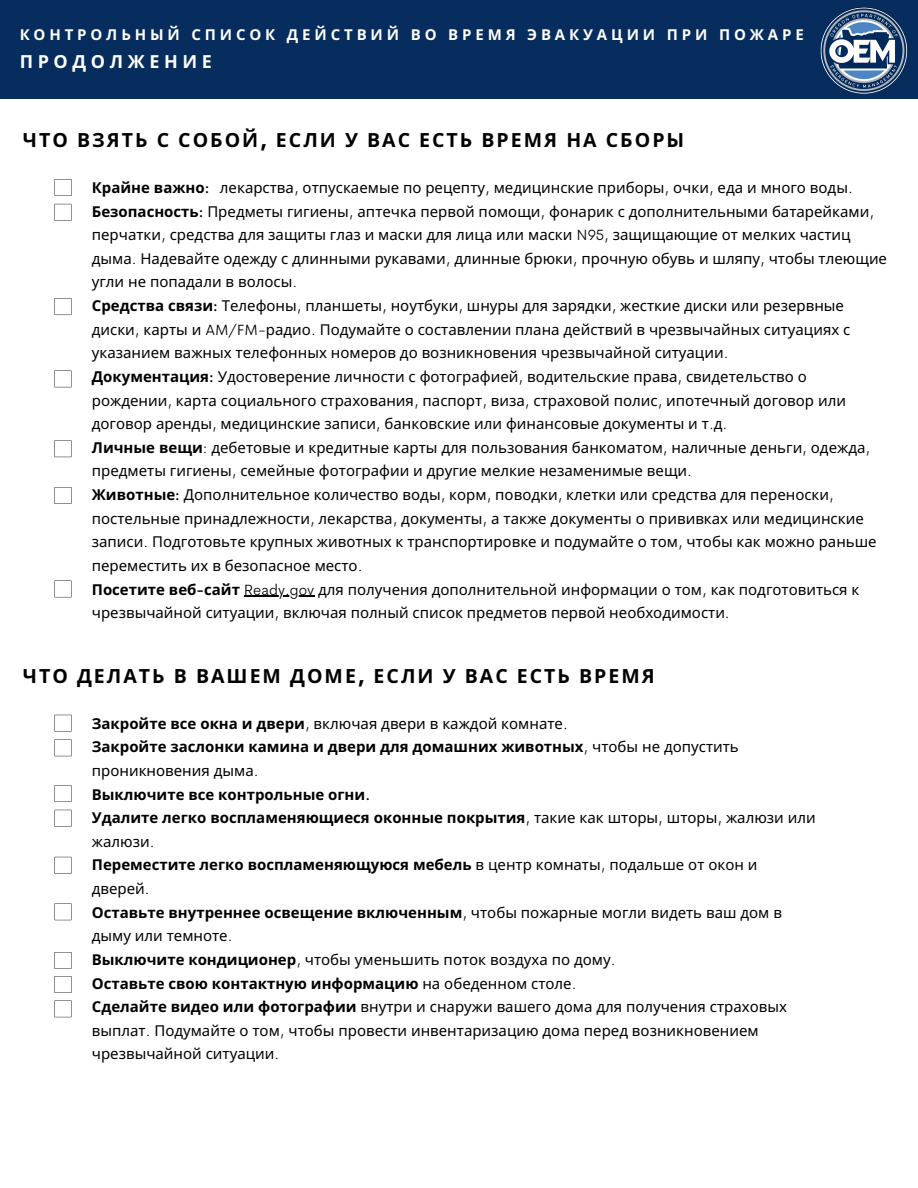
<style>
.page{position:relative;width:918px;height:1188px;background:#fff}
.page>*{position:absolute;margin:0;border:0;box-sizing:border-box;transform-origin:0 0}
.t1{font:700 19.5px "Noto Sans";letter-spacing:.105em;color:#000}
.t2{font:700 18px "Noto Sans";letter-spacing:.255em;color:#fff}
.t3{font:15px/23.7px "Noto Sans";color:#000}
.t4{font:700 15px "Noto Sans";letter-spacing:.255em;color:#fff}
.s1{font-family:"Cerebri Sans";font-weight:800}
.s2{font-weight:700}
.s3{font-family:"Cerebri Sans";font-weight:500}
.s4{font-family:"Cerebri Sans";font-weight:300}
</style>
<div class="page">
<div style="left:0;top:0;width:918px;height:99px;background:#072d5e"></div>
<svg style="left:55px;top:179px;width:16px;height:17px"></svg>
<svg style="left:55px;top:204px;width:16px;height:17px"></svg>
<svg style="left:55px;top:298px;width:16px;height:17px"></svg>
<svg style="left:55px;top:370px;width:16px;height:17px"></svg>
<svg style="left:55px;top:440px;width:16px;height:17px"></svg>
<svg style="left:55px;top:487px;width:16px;height:17px"></svg>
<svg style="left:55px;top:580px;width:16px;height:17px"></svg>
<hr style="left:244px;top:596px;width:70px;height:1px;background:#000">
<svg style="left:55px;top:715px;width:16px;height:17px"></svg>
<svg style="left:55px;top:739px;width:16px;height:17px"></svg>
<svg style="left:55px;top:857px;width:16px;height:17px"></svg>
<svg style="left:55px;top:952px;width:16px;height:17px"></svg>
<svg style="left:55px;top:976px;width:16px;height:17px"></svg>
<svg style="left:55px;top:785px;width:16px;height:17px"></svg>
<svg style="left:55px;top:810px;width:16px;height:17px"></svg>
<svg style="left:55px;top:903px;width:16px;height:17px"></svg>
<svg style="left:55px;top:1000px;width:16px;height:17px"></svg>
<img style="left:820px;top:7px;width:87px;height:87px">
<p class="t4" style="left:20px;top:24px;width:786px">КОНТРОЛЬНЫЙ СПИСОК ДЕЙСТВИЙ ВО ВРЕМЯ ЭВАКУАЦИИ ПРИ ПОЖАРЕ</p>
<p class="t2" style="left:20px;top:49px;width:194px">ПРОДОЛЖЕНИЕ</p>
<h1 class="t1" style="left:23px;top:126px;width:663px">ЧТО ВЗЯТЬ С СОБОЙ<span class="s1">,</span> ЕСЛИ У ВАС ЕСТЬ ВРЕМЯ НА СБОРЫ</h1>
<p class="t3" style="left:92px;top:175px;width:797px"><span class="s2">Крайне важно</span><span class="s3">:</span> лекарства<span class="s4">,</span> отпускаемые по рецепту<span class="s4">,</span> медицинские приборы<span class="s4">,</span> очки<span class="s4">,</span> еда и много воды<span class="s4">.<br></span><span class="s2">Безопасность</span><span class="s3">:</span> Предметы гигиены<span class="s4">,</span> аптечка первой помощи<span class="s4">,</span> фонарик с дополнительными батарейками<span class="s4">, </span>перчатки<span class="s4">,</span> средства для защиты глаз и маски для лица или маски <span class="s4">N95,</span> защищающие от мелких частиц дыма<span class="s4">.</span> Надевайте одежду с длинными рукавами<span class="s4">,</span> длинные брюки<span class="s4">,</span> прочную обувь и шляпу<span class="s4">,</span> чтобы тлеющие угли не попадали в волосы<span class="s4">.<br></span><span class="s2">Средства связи</span><span class="s3">:</span> Телефоны<span class="s4">,</span> планшеты<span class="s4">,</span> ноутбуки<span class="s4">,</span> шнуры для зарядки<span class="s4">,</span> жесткие диски или резервные диски<span class="s4">,</span> карты и <span class="s4">AM/FM-</span>радио<span class="s4">.</span> Подумайте о составлении плана действий в чрезвычайных ситуациях с указанием важных телефонных номеров до возникновения чрезвычайной ситуации<span class="s4">.<br></span><span class="s2">Документация</span><span class="s3">:</span> Удостоверение личности с фотографией<span class="s4">,</span> водительские права<span class="s4">,</span> свидетельство о рождении<span class="s4">,</span> карта социального страхования<span class="s4">,</span> паспорт<span class="s4">,</span> виза<span class="s4">,</span> страховой полис<span class="s4">,</span> ипотечный договор или договор аренды<span class="s4">,</span> медицинские записи<span class="s4">,</span> банковские или финансовые документы и т<span class="s4">.</span>д<span class="s4">.<br></span><span class="s2">Личные вещи</span><span class="s4">:</span> дебетовые и кредитные карты для пользования банкоматом<span class="s4">,</span> наличные деньги<span class="s4">,</span> одежда<span class="s4">, </span>предметы гигиены<span class="s4">,</span> семейные фотографии и другие мелкие незаменимые вещи<span class="s4">.<br></span><span class="s2">Животные</span><span class="s3">:</span> Дополнительное количество воды<span class="s4">,</span> корм<span class="s4">,</span> поводки<span class="s4">,</span> клетки или средства для переноски<span class="s4">, </span>постельные принадлежности<span class="s4">,</span> лекарства<span class="s4">,</span> документы<span class="s4">,</span> а также документы о прививках или медицинские записи<span class="s4">.</span> Подготовьте крупных животных к транспортировке и подумайте о том<span class="s4">,</span> чтобы как можно раньше переместить их в безопасное место<span class="s4">.<br></span><span class="s2">Посетите веб</span><span class="s3">-</span><span class="s2">сайт</span> <span class="s4">Ready.gov</span> для получения дополнительной информации о том<span class="s4">,</span> как подготовиться к чрезвычайной ситуации<span class="s4">,</span> включая полный список предметов первой необходимости<span class="s4">.</span></p>
<h1 class="t1" style="left:23px;top:662px;width:634px">ЧТО ДЕЛАТЬ В ВАШЕМ ДОМЕ<span class="s1">,</span> ЕСЛИ У ВАС ЕСТЬ ВРЕМЯ</h1>
<p class="t3" style="left:92px;top:711px;width:725px"><span class="s2">Закройте все окна и двери</span><span class="s4">,</span> включая двери в каждой комнате<span class="s4">.<br></span><span class="s2">Закройте заслонки камина и двери для домашних животных</span><span class="s4">,</span> чтобы не допустить проникновения дыма<span class="s4">.<br></span><span class="s2">Выключите все контрольные огни</span><span class="s3">.<br></span><span class="s2">Удалите легко воспламеняющиеся оконные покрытия</span><span class="s4">,</span> такие как шторы<span class="s4">,</span> шторы<span class="s4">,</span> жалюзи или жалюзи<span class="s4">.<br></span><span class="s2">Переместите легко воспламеняющуюся мебель</span> в центр комнаты<span class="s4">,</span> подальше от окон и дверей<span class="s4">.<br></span><span class="s2">Оставьте внутреннее освещение включенным</span><span class="s4">,</span> чтобы пожарные могли видеть ваш дом в дыму или темноте<span class="s4">.<br></span><span class="s2">Выключите кондиционер</span><span class="s4">,</span> чтобы уменьшить поток воздуха по дому<span class="s4">.<br></span><span class="s2">Оставьте свою контактную информацию</span> на обеденном столе<span class="s4">.<br></span><span class="s2">Сделайте видео или фотографии</span> внутри и снаружи вашего дома для получения страховых выплат<span class="s4">.</span> Подумайте о том<span class="s4">,</span> чтобы провести инвентаризацию дома перед возникновением чрезвычайной ситуации<span class="s4">.</span></p>
</div>
